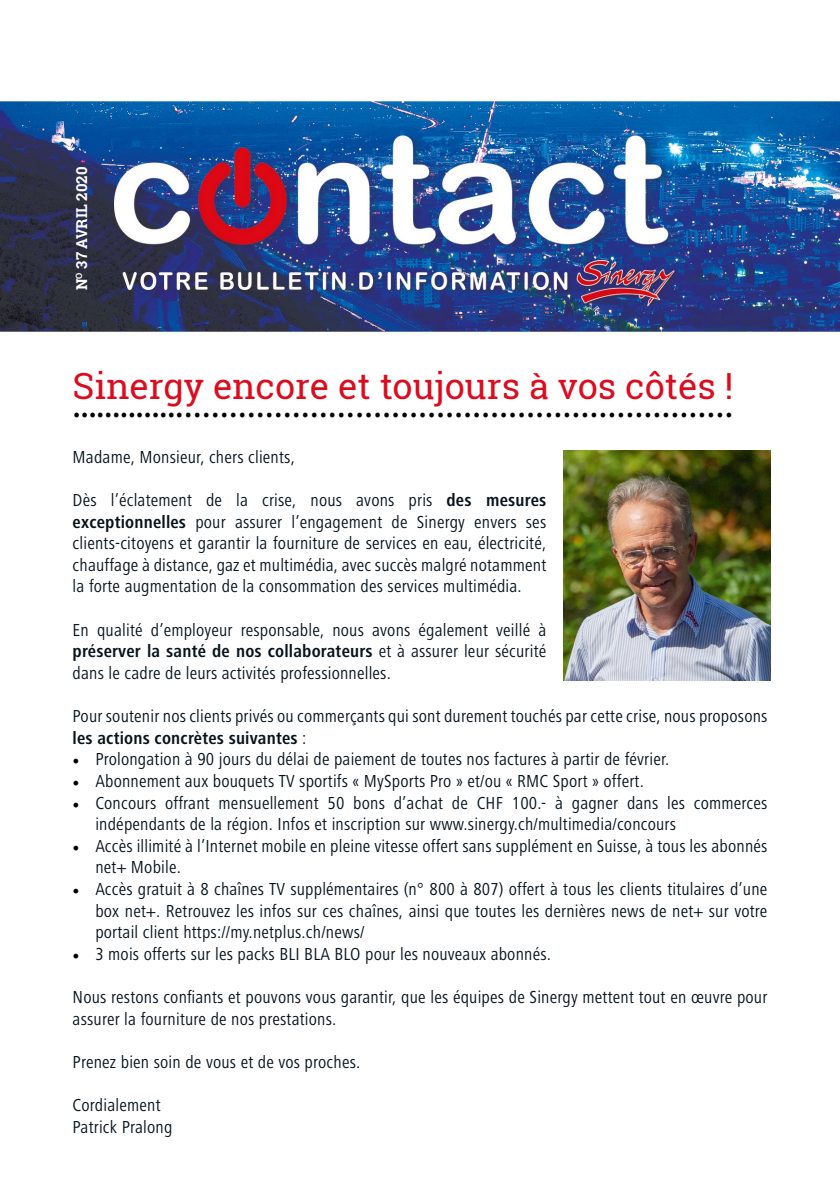
<style>
.page{position:relative;width:840px;height:1191px;background:#fff}
.page>*{position:absolute;margin:0;border:0;box-sizing:border-box;transform-origin:0 0}
.t1{font:38px "Myriad Pro";color:#000}
.t2{font:36px "Roboto Slab";color:#dc0c1e}
.t3{font:condensed 18px/21.6px "Frutiger Next LT";letter-spacing:.01em;color:#07131c}
.t4{font:700 15px "Roboto Slab";color:#fff}
.s1{font-weight:700}
.s2{font-family:"Minion Pro";font-stretch:normal;color:#000}
</style>
<div class="page">
<img style="left:0;top:100px;width:839px;height:581px">
<img style="left:563px;top:451px;width:207px;height:229px">
<p class="t4" style="left:71px;top:290px;width:125px;rotate:-90deg">N<sup>O</sup> 37 AVRIL 2020</p>
<p class="t2" style="left:73px;top:361px;width:661px">Sinergy encore et toujours à vos côtés !</p>
<p class="t1" style="left:73px;top:381px;width:661px">...........................................................................</p>
<p class="t3" style="left:73px;top:446px;width:223px">Madame, Monsieur, chers clients,</p>
<p class="t3" style="left:73px;top:489px;width:475px;text-align:justify">Dès l’éclatement de la crise, nous avons pris <span class="s1">des mesures exceptionnelles</span> pour assurer l’engagement de Sinergy envers ses clients-citoyens et garantir la fourniture de services en eau, électricité, chauffage à distance, gaz et multimédia, avec succès malgré notamment la forte augmentation de la consommation des services multimédia.</p>
<p class="t3" style="left:73px;top:619px;width:475px;text-align:justify">En qualité d’employeur responsable, nous avons également veillé à <span class="s1">préserver la santé de nos collaborateurs</span> et à assurer leur sécurité dans le cadre de leurs activités professionnelles.</p>
<p class="t3" style="left:73px;top:705px;width:696px">Pour soutenir nos clients privés ou commerçants qui sont durement touchés par cette crise, nous proposons <span class="s1">les actions concrètes suivantes</span> :</p>
<p class="t3" style="left:73px;top:748px;width:598px"><span class="s2">•</span> Prolongation à 90 jours du délai de paiement de toutes nos factures à partir de février.</p>
<p class="t3" style="left:73px;top:770px;width:572px"><span class="s2">•</span> Abonnement aux bouquets TV sportifs « MySports Pro » et/ou « RMC Sport » offert.</p>
<p class="t3" style="left:95px;top:792px;width:673px;text-indent:-23px"><span class="s2">•</span> Concours offrant mensuellement 50 bons d’achat de CHF 100.- à gagner dans les commerces indépendants de la région. Infos et inscription sur www.sinergy.ch/multimedia/concours</p>
<p class="t3" style="left:95px;top:835px;width:673px;text-indent:-23px"><span class="s2">•</span> Accès illimité à l’Internet mobile en pleine vitesse offert sans supplément en Suisse, à tous les abonnés net+ Mobile.</p>
<p class="t3" style="left:95px;top:878px;width:673px;text-align:justify;text-indent:-23px"><span class="s2">•</span> Accès gratuit à 8 chaînes TV supplémentaires (n° 800 à 807) offert à tous les clients titulaires d’une box net+. Retrouvez les infos sur ces chaînes, ainsi que toutes les dernières news de net+ sur votre portail client https://my.netplus.ch/news/</p>
<p class="t3" style="left:73px;top:943px;width:479px"><span class="s2">•</span> 3 mois offerts sur les packs BLI BLA BLO pour les nouveaux abonnés.</p>
<p class="t3" style="left:73px;top:986px;width:696px">Nous restons confiants et pouvons vous garantir, que les équipes de Sinergy mettent tout en œuvre pour assurer la fourniture de nos prestations.</p>
<p class="t3" style="left:73px;top:1051px;width:289px">Prenez bien soin de vous et de vos proches.</p>
<p class="t3" style="left:73px;top:1094px;width:89px">Cordialement</p>
<p class="t3" style="left:73px;top:1116px;width:101px">Patrick Pralong</p>
</div>
